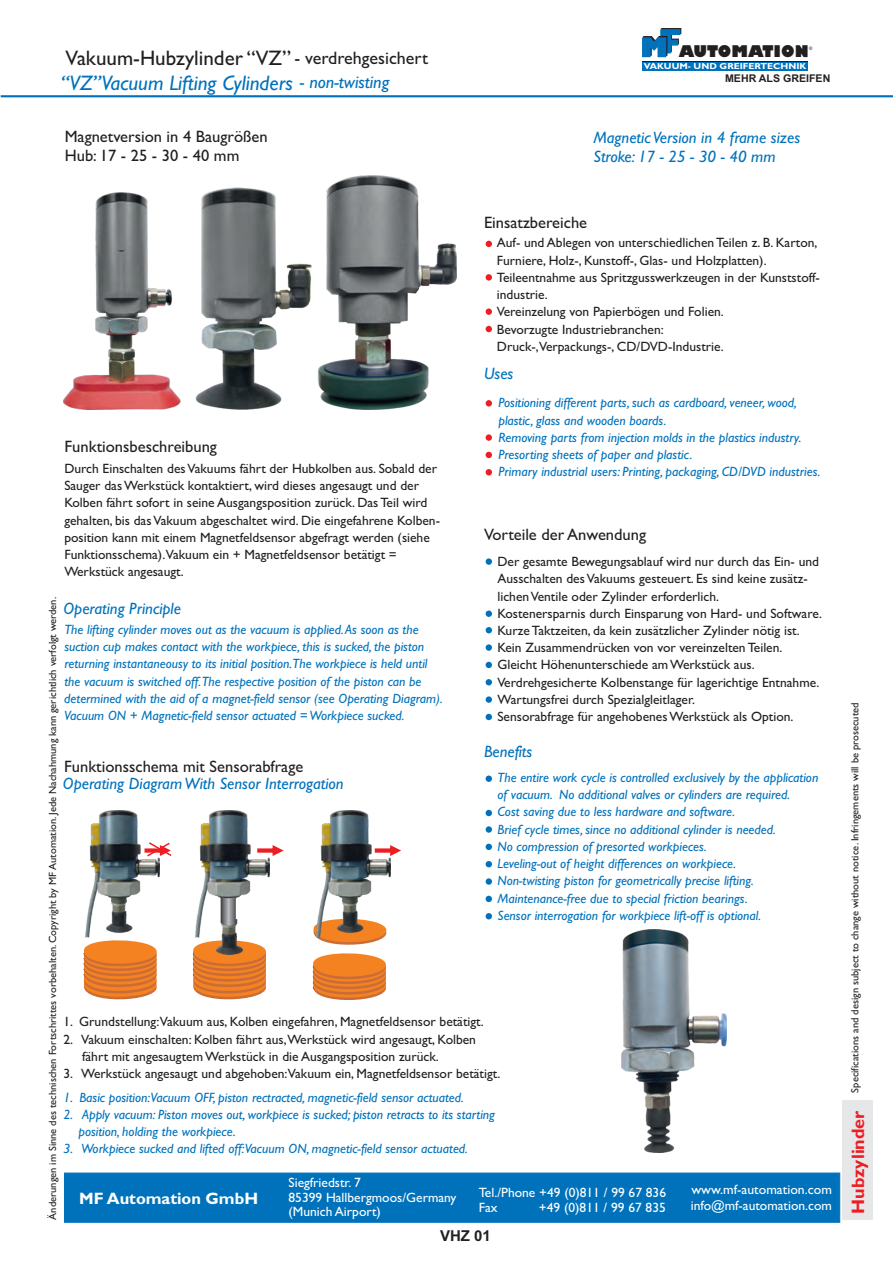
<style>
.page{position:relative;width:893px;height:1263px;background:#fff}
.page>*{position:absolute;margin:0;border:0;box-sizing:border-box;transform-origin:0 0}
.t1{font:italic 21px "Gill Sans";color:#0072bc}
.t2{font:21px "Gill Sans";color:#231f20}
.t3{font:18px "Gill Sans";color:#231f20}
.t4{font:italic 18px "Gill Sans";color:#0072bc}
.t5{font:700 18px "Gill Sans";color:#ee1d23}
.t6{font:16.5px/19.2px "Gill Sans";color:#231f20}
.t7{font:italic 16.5px/19.2px "Gill Sans";color:#0072bc}
.t8{font:700 16.5px "Gill Sans";color:#fff}
.t9{font:800 15.9px "Gill Sans";color:#231f20}
.t10{font:700 15px "Arial";color:#231f20}
.t11{font:13.5px/17.2px "Gill Sans";color:#231f20}
.t12{font:italic 13.5px/17.2px "Gill Sans";color:#0072bc}
.t13{font:13.5px/14.9px "Gill Sans";color:#fff}
.t14{font:700 10.65px "Arial";color:#231f20}
.t15{font:10.5px "Gill Sans";color:#231f20}
.t16{font:700 8.7px "Gill Sans";color:#fff;scale:1.1 1}
.t17{font:6.9px "Sakkal Majalla";color:#231f20}
</style>
<div class="page">
<div style="left:843px;top:1100px;width:30px;height:120px;background:#e6e7e9"></div>
<hr style="left:1px;top:95px;width:892px;height:2px;background:#0072bc">
<div style="left:64px;top:1173px;width:776px;height:50px;background:#0072bc;border:1px solid #0072bc"></div>
<svg style="left:642px;top:28px;width:39px;height:29px"></svg>
<div style="left:642px;top:61px;width:165px;height:9px;background:#231f20"></div>
<div style="left:642px;top:62px;width:165px;height:9px;background:#0072bc"></div>
<svg style="left:193px;top:936px;width:73px;height:64px;background:#e78b45"></svg>
<svg style="left:83px;top:937px;width:74px;height:63px;background:#ea8e48"></svg>
<div style="left:486px;top:558px;width:6px;height:7px;background:#0072bc;border-radius:50%"></div>
<div style="left:486px;top:610px;width:6px;height:7px;background:#0072bc;border-radius:50%"></div>
<svg style="left:486px;top:810px;width:6px;height:6px"></svg>
<div style="left:486px;top:775px;width:6px;height:7px;background:#0072bc;border-radius:50%"></div>
<svg style="left:486px;top:627px;width:6px;height:6px"></svg>
<div style="left:486px;top:826px;width:6px;height:7px;background:#0072bc;border-radius:50%"></div>
<div style="left:486px;top:644px;width:6px;height:7px;background:#0072bc;border-radius:50%"></div>
<svg style="left:486px;top:844px;width:6px;height:6px"></svg>
<svg style="left:486px;top:662px;width:6px;height:6px"></svg>
<svg style="left:486px;top:861px;width:6px;height:6px"></svg>
<svg style="left:486px;top:679px;width:6px;height:6px"></svg>
<div style="left:486px;top:878px;width:6px;height:7px;background:#0072bc;border-radius:50%"></div>
<div style="left:486px;top:696px;width:6px;height:7px;background:#0072bc;border-radius:50%"></div>
<svg style="left:486px;top:896px;width:6px;height:6px"></svg>
<svg style="left:486px;top:714px;width:6px;height:6px"></svg>
<svg style="left:486px;top:913px;width:6px;height:6px"></svg>
<svg style="left:486px;top:400px;width:6px;height:6px"></svg>
<div style="left:486px;top:274px;width:6px;height:7px;background:#ee1d23;border-radius:50%"></div>
<div style="left:486px;top:434px;width:6px;height:7px;background:#ee1d23;border-radius:50%"></div>
<div style="left:486px;top:308px;width:6px;height:7px;background:#ee1d23;border-radius:50%"></div>
<svg style="left:486px;top:452px;width:6px;height:6px"></svg>
<svg style="left:486px;top:326px;width:6px;height:6px"></svg>
<svg style="left:486px;top:469px;width:6px;height:6px"></svg>
<svg style="left:486px;top:241px;width:6px;height:6px"></svg>
<img style="left:85px;top:811px;width:74px;height:126px">
<img style="left:318px;top:811px;width:72px;height:104px">
<img style="left:196px;top:810px;width:74px;height:127px">
<img style="left:216px;top:919px;width:26px;height:35px">
<svg style="left:221px;top:896px;width:15px;height:31px"></svg>
<svg style="left:312px;top:915px;width:75px;height:85px"></svg>
<svg style="left:257px;top:845px;width:27px;height:11px"></svg>
<svg style="left:375px;top:845px;width:26px;height:11px"></svg>
<svg style="left:145px;top:841px;width:27px;height:17px"></svg>
<img style="left:64px;top:176px;width:393px;height:234px">
<img style="left:622px;top:929px;width:104px;height:223px">
<h1 class="t2" style="left:66px;top:51px;width:227px">Vakuum-Hubzylinder “VZ”</h1>
<h2 class="t3" style="left:294px;top:51px;width:135px">- verdrehgesichert</h2>
<h1 class="t1" style="left:61px;top:75px;width:234px">“VZ” Vacuum Lifting Cylinders</h1>
<h2 class="t4" style="left:300px;top:75px;width:91px">- non-twisting</h2>
<p class="t9" style="left:679px;top:45px;width:131px">AUTOMATION</p>
<p class="t17" style="left:809px;top:45px;width:5px">®</p>
<p class="t16" style="left:644px;top:63px;width:149px">VAKUUM- UND GREIFERTECHNIK</p>
<p class="t14" style="left:725px;top:74px;width:107px">MEHR ALS GREIFEN</p>
<p class="t6" style="left:65px;top:129px;width:204px">Magnetversion in 4 Baugrößen<br>Hub: 17 - 25 - 30 - 40 mm</p>
<p class="t7" style="left:593px;top:130px;width:208px">Magnetic Version in 4 frame sizes<br>Stroke: 17 - 25 - 30 - 40 mm</p>
<p class="t6" style="left:484px;top:214px;width:105px">Einsatzbereiche</p>
<p class="t11" style="left:497px;top:236px;width:324px">Auf- und Ablegen von unterschiedlichen Teilen z. B. Karton, Furniere, Holz-, Kunstoff-, Glas- und Holzplatten).<br>Teileentnahme aus Spritzgusswerkzeugen in der Kunststoff&shy;industrie.<br>Vereinzelung von Papierbögen und Folien.<br>Bevorzugte Industriebranchen:<br>Druck-,Verpackungs-, CD/DVD-Industrie.</p>
<p class="t7" style="left:484px;top:366px;width:31px">Uses</p>
<p class="t12" style="left:498px;top:396px;width:324px">Positioning different parts, such as cardboard, veneer, wood, plastic, glass and wooden boards.<br>Removing parts from injection molds in the plastics industry.<br>Presorting sheets of paper and plastic.<br>Primary industrial users: Printing, packaging, CD/DVD industries.</p>
<p class="t6" style="left:65px;top:438px;width:154px">Funktionsbeschreibung</p>
<p class="t11" style="left:64px;top:461px;width:377px">Durch Einschalten des Vakuums fährt der Hubkolben aus. Sobald der Sauger das Werkstück kontaktiert, wird dieses angesaugt und der Kolben fährt sofort in seine Ausgangsposition zurück. Das Teil wird gehalten, bis das Vakuum abgeschaltet wird. Die eingefahrene Kolben&shy;position kann mit einem Magnetfeldsensor abgefragt werden (siehe Funktionsschema).Vakuum ein + Magnetfeldsensor betätigt = Werkstück angesaugt.</p>
<p class="t6" style="left:484px;top:527px;width:164px">Vorteile der Anwendung</p>
<p class="t11" style="left:497px;top:554px;width:326px">Der gesamte Bewegungsablauf wird nur durch das Ein- und Ausschalten des Vakuums gesteuert. Es sind keine zusätz&shy;lichen Ventile oder Zylinder erforderlich.<br>Kostenersparnis durch Einsparung von Hard- und Software.<br>Kurze Taktzeiten, da kein zusätzlicher Zylinder nötig ist.<br>Kein Zusammendrücken von vor vereinzelten Teilen.<br>Gleicht Höhenunterschiede am Werkstück aus.<br>Verdrehgesicherte Kolbenstange für lagerichtige Entnahme.<br>Wartungsfrei durch Spezialgleitlager.<br>Sensorabfrage für angehobenes Werkstück als Option.</p>
<p class="t15" style="left:49px;top:1219px;width:624px;rotate:-90deg">Änderungen im Sinne des technischen Fortschrittes vorbehalten. Copyright by MF Automation. Jede Nachahmung kann gerichtlich verfolgt werden.</p>
<p class="t7" style="left:63px;top:600px;width:119px">Operating Principle</p>
<p class="t12" style="left:64px;top:622px;width:380px">The lifting cylinder moves out as the vacuum is applied. As soon as the suction cup makes contact with the workpiece, this is sucked, the piston returning instantaneousy to its initial position.The workpiece is held until the vacuum is switched off.The respective position of the piston can be determined with the aid of a magnet-field sensor (see Operating Diagram).<br>Vacuum ON + Magnetic-field sensor actuated = Workpiece sucked.</p>
<p class="t7" style="left:484px;top:743px;width:50px">Benefits</p>
<p class="t6" style="left:64px;top:758px;width:241px">Funktionsschema mit Sensorabfrage</p>
<p class="t12" style="left:497px;top:770px;width:322px">The entire work cycle is controlled exclusively by the application of vacuum. No additional valves or cylinders are required.<br>Cost saving due to less hardware and software.<br>Brief cycle times, since no additional cylinder is needed.<br>No compression of presorted workpieces.<br>Leveling-out of height differences on workpiece.<br>Non-twisting piston for geometrically precise lifting.<br>Maintenance-free due to special friction bearings.<br>Sensor interrogation for workpiece lift-off is optional.</p>
<p class="t7" style="left:63px;top:776px;width:282px">Operating Diagram With Sensor Interrogation</p>
<p class="t11" style="left:63px;top:1015px;width:422px">1. Grundstellung:Vakuum aus, Kolben eingefahren, Magnetfeldsensor betätigt.</p>
<p class="t11" style="left:82px;top:1032px;width:395px;text-indent:-19px">2. Vakuum einschalten: Kolben fährt aus,Werkstück wird angesaugt, Kolben fährt mit angesaugtem Werkstück in die Ausgangsposition zurück.</p>
<p class="t11" style="left:63px;top:1066px;width:438px">3. Werkstück angesaugt und abgehoben:Vakuum ein, Magnetfeldsensor betätigt.</p>
<p class="t12" style="left:64px;top:1090px;width:402px">1. Basic position:Vacuum OFF, piston rectracted, magnetic-field sensor actuated.</p>
<p class="t12" style="left:79px;top:1107px;width:418px;text-indent:-15px">2. Apply vacuum: Piston moves out, workpiece is sucked; piston retracts to its starting position, holding the workpiece.</p>
<p class="t12" style="left:64px;top:1141px;width:406px">3. Workpiece sucked and lifted off:Vacuum ON, magnetic-field sensor actuated.</p>
<p class="t13" style="left:289px;top:1176px;width:170px">Siegfriedstr. 7<br>85399 Hallbergmoos/Germany (Munich Airport)</p>
<p class="t13" style="left:479px;top:1185px;width:189px;line-height:15.6px">Tel./Phone +49 (0)811 / 99 67 836<br>Fax</p>
<p class="t8" style="left:79px;top:1192px;width:180px">MF Automation GmbH</p>
<p class="t13" style="left:691px;top:1183px;width:143px;line-height:15.6px">www.mf-automation.com info@mf-automation.com</p>
<p class="t10" style="left:440px;top:1229px;width:52px">VHZ 01</p>
<p class="t13" style="left:539px;top:1202px;width:128px">+49 (0)811 / 99 67 835</p>
<p class="t15" style="left:851px;top:1092px;width:392px;rotate:-90deg">Specifications and design subject to change without notice. Infringements will be prosecuted</p>
<h2 class="t5" style="left:852px;top:1214px;width:105px;rotate:-90deg">Hubzylinder</h2>
</div>
